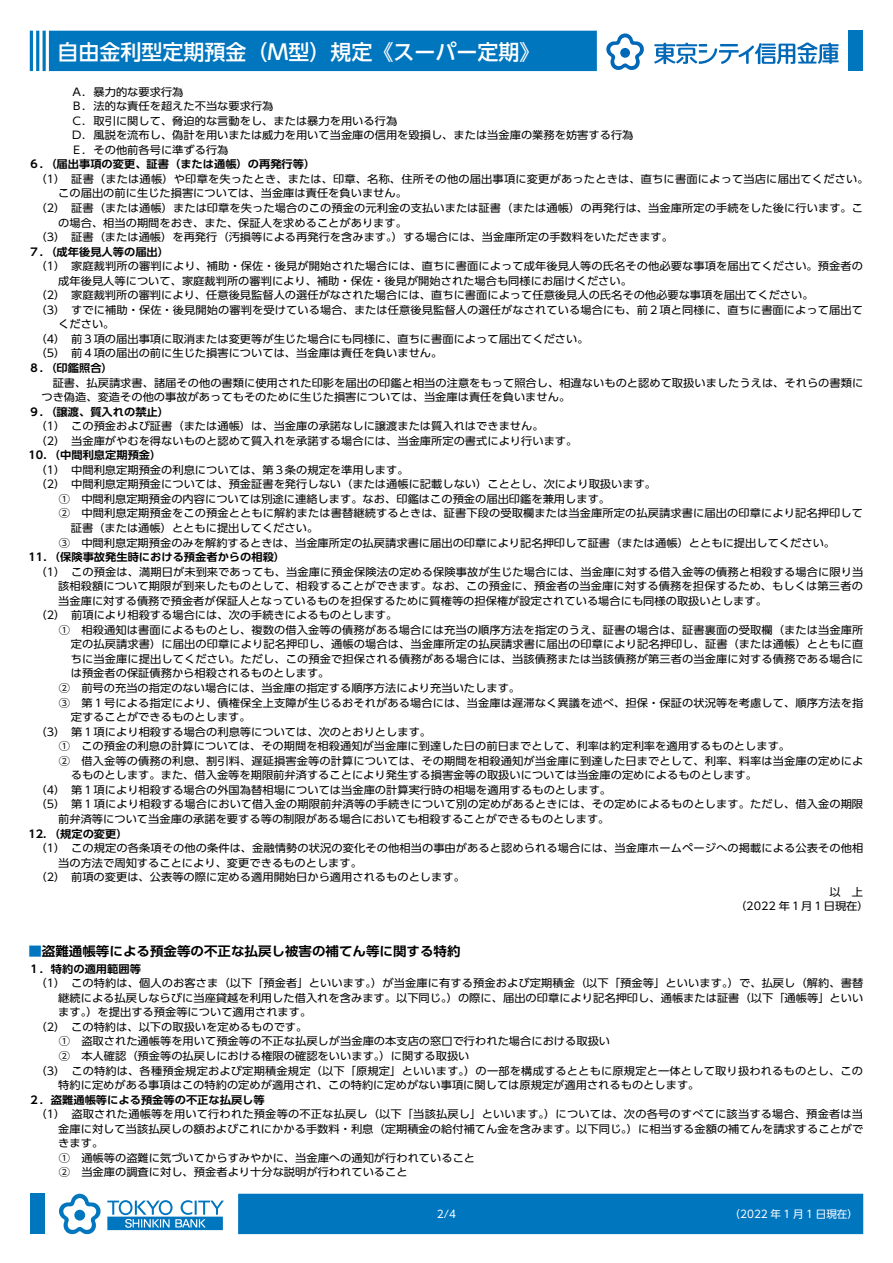
<style>
.page{position:relative;width:893px;height:1263px;background:#fff}
.page>*{position:absolute;margin:0;border:0;box-sizing:border-box;transform-origin:0 0}
.t1{font:500 21px "UD Shin Go Pr 6 N";color:#fff}
.t2{font:700 12.9px "UD Shin Go Pr 6 N De";color:#000;scale:1.05 1}
.t3{font:10.65px/14.5px "UD Shin Go Pr 6 N";color:#000;scale:1.05 1}
.t4{font:700 10.65px "UD Shin Go Pr 6 N De";color:#000;scale:1.05 1}
.t5{font:10.5px "UD Shin Go Pr 6 N";color:#fff}
.s1{color:#0076bf}
</style>
<div class="page">
<div style="left:238px;top:1194px;width:625px;height:40px;background:#0076bf"></div>
<div style="left:30px;top:1194px;width:15px;height:40px;background:#0076bf"></div>
<div style="left:49px;top:31px;width:548px;height:40px;background:#0076bf"></div>
<hr style="left:30px;top:31px;width:3px;height:40px;background:#0076bf">
<hr style="left:36px;top:31px;width:3px;height:40px;background:#0076bf">
<hr style="left:43px;top:31px;width:3px;height:40px;background:#0076bf">
<div style="left:848px;top:31px;width:15px;height:40px;background:#0076bf"></div>
<svg style="left:606px;top:33px;width:38px;height:37px"></svg>
<svg style="left:654px;top:42px;width:185px;height:22px"></svg>
<svg style="left:107px;top:1200px;width:117px;height:30px"></svg>
<svg style="left:59px;top:1194px;width:42px;height:40px"></svg>
<p class="t4" style="left:28px;top:156px;width:23px">６．</p>
<h1 class="t1" style="left:57px;top:35px;width:485px">自由金利型定期預金（Ｍ型）規定《スーパー定期《</h1>
<p class="t3" style="left:71px;top:84px;width:537px">Ａ．暴力的な要求行為<br>Ｂ．法的な責任を超えた不当な要求行為<br>Ｃ．取引に関して、脅迫的な言動をし、または暴力を用いる行為<br>Ｄ．風説を流布し、偽計を用いまたは威力を用いて当金庫の信用を毀損し、または当金庫の業務を妨害する行為<br>Ｅ．その他前各号に準ずる行為</p>
<p class="t4" style="left:45px;top:156px;width:259px">（届出事項の変更、証書（または通帳）の再発行等(</p>
<p class="t3" style="left:36px;top:171px;width:795px">（1）　証書（または通帳）や印章を失ったとき、または、印章、名称、住所その他の届出事項に変更があったときは、直ちに書面によって当店に届出てください。</p>
<p class="t3" style="left:58px;top:186px;width:334px">この届出の前に生じた損害については、当金庫は責任を負いません。</p>
<p class="t3" style="left:36px;top:200px;width:790px">（2）　証書（または通帳）または印章を失った場合のこの預金の元利金の支払いまたは証書（または通帳）の再発行は、当金庫所定の手続をした後に行います。こ</p>
<p class="t3" style="left:58px;top:215px;width:334px">の場合、相当の期間をおき、また、保証人を求めることがあります。</p>
<p class="t3" style="left:36px;top:229px;width:609px">（3）　証書（または通帳）を再発行（汚損等による再発行を含みます。）する場合には、当金庫所定の手数料をいただきます。</p>
<p class="t4" style="left:45px;top:243px;width:119px">（成年後見人等の届出(</p>
<p class="t4" style="left:28px;top:243px;width:23px">７．</p>
<p class="t3" style="left:36px;top:258px;width:790px">（1）　家庭裁判所の審判により、補助・保佐・後見が開始された場合には、直ちに書面によって成年後見人等の氏名その他必要な事項を届出てください。預金者の</p>
<p class="t3" style="left:58px;top:273px;width:548px">成年後見人等について、家庭裁判所の審判により、補助・保佐・後見が開始された場合も同様にお届けください。</p>
<p class="t3" style="left:36px;top:288px;width:743px">（2）　家庭裁判所の審判により、任意後見監督人の選任がなされた場合には、直ちに書面によって任意後見人の氏名その他必要な事項を届出てください。</p>
<p class="t3" style="left:36px;top:302px;width:790px">（3）　すでに補助・保佐・後見開始の審判を受けている場合、または任意後見監督人の選任がなされている場合にも、前２項と同様に、直ちに書面によって届出て</p>
<p class="t3" style="left:58px;top:317px;width:55px">ください。</p>
<p class="t3" style="left:36px;top:331px;width:528px">（4）　前３項の届出事項に取消または変更等が生じた場合にも同様に、直ちに書面によって届出てください。</p>
<p class="t3" style="left:36px;top:346px;width:389px">（5）　前４項の届出の前に生じた損害については、当金庫は責任を負いません。</p>
<p class="t4" style="left:45px;top:359px;width:66px">（印鑑照合(</p>
<p class="t4" style="left:28px;top:359px;width:23px">８．</p>
<p class="t3" style="left:41px;top:375px;width:784px;text-indent:11px">証書、払戻請求書、諸届その他の書類に使用された印影を届出の印鑑と相当の注意をもって照合し、相違ないものと認めて取扱いましたうえは、それらの書類につき偽造、変造その他の事故があってもそのために生じた損害については、当金庫は責任を負いません。</p>
<p class="t4" style="left:45px;top:403px;width:119px">（譲渡、質入れの禁止(</p>
<p class="t4" style="left:28px;top:403px;width:23px">９．</p>
<p class="t3" style="left:36px;top:419px;width:518px">（1）　この預金および証書（または通帳）は、当金庫の承諾なしに譲渡または質入れはできません。<br>（2）　当金庫がやむを得ないものと認めて質入れを承諾する場合には、当金庫所定の書式により行います。</p>
<p class="t4" style="left:49px;top:447px;width:109px">（中間利息定期預金(</p>
<p class="t4" style="left:28px;top:447px;width:26px">10．</p>
<p class="t3" style="left:36px;top:462px;width:357px">（1）　中間利息定期預金の利息については、第３条の規定を準用します。</p>
<p class="t3" style="left:36px;top:477px;width:593px">（2）　中間利息定期預金については、預金証書を発行しない（または通帳に記載しない）こととし、次により取扱います。</p>
<p class="t3" style="left:59px;top:491px;width:526px">①　中間利息定期預金の内容については別途に連絡します。なお、印鑑はこの預金の届出印鑑を兼用します。</p>
<p class="t3" style="left:59px;top:506px;width:767px">②　中間利息定期預金をこの預金とともに解約または書替継続するときは、証書下段の受取欄または当金庫所定の払戻請求書に届出の印章により記名押印して</p>
<p class="t3" style="left:71px;top:520px;width:237px">証書（または通帳）とともに提出してください。</p>
<p class="t3" style="left:59px;top:535px;width:741px">③　中間利息定期預金のみを解約するときは、当金庫所定の払戻請求書に届出の印章により記名押印して証書（または通帳）とともに提出してください。</p>
<p class="t4" style="left:49px;top:548px;width:227px">（保険事故発生時における預金者からの相殺(</p>
<p class="t4" style="left:28px;top:548px;width:26px">11．</p>
<p class="t3" style="left:36px;top:564px;width:790px">（1）　この預金は、満期日が未到来であっても、当金庫に預金保険法の定める保険事故が生じた場合には、当金庫に対する借入金等の債務と相殺する場合に限り当</p>
<p class="t3" style="left:58px;top:579px;width:768px">該相殺額について期限が到来したものとして、相殺することができます。なお、この預金に、預金者の当金庫に対する債務を担保するため、もしくは第三者の</p>
<p class="t3" style="left:58px;top:593px;width:677px">当金庫に対する債務で預金者が保証人となっているものを担保するために質権等の担保権が設定されている場合にも同様の取扱いとします。</p>
<p class="t3" style="left:36px;top:608px;width:346px">（2）　前項により相殺する場合には、次の手続きによるものとします。</p>
<p class="t3" style="left:59px;top:622px;width:768px">①　相殺通知は書面によるものとし、複数の借入金等の債務がある場合には充当の順序方法を指定のうえ、証書の場合は、証書裏面の受取欄（または当金庫所</p>
<p class="t3" style="left:71px;top:637px;width:756px">定の払戻請求書）に届出の印章により記名押印し、通帳の場合は、当金庫所定の払戻請求書に届出の印章により記名押印し、証書（または通帳）とともに直</p>
<p class="t3" style="left:71px;top:651px;width:756px">ちに当金庫に提出してください。ただし、この預金で担保される債務がある場合には、当該債務または当該債務が第三者の当金庫に対する債務である場合に</p>
<p class="t3" style="left:71px;top:666px;width:248px">は預金者の保証債務から相殺されるものとします。</p>
<p class="t3" style="left:59px;top:680px;width:441px">②　前号の充当の指定のない場合には、当金庫の指定する順序方法により充当いたします。</p>
<p class="t3" style="left:59px;top:695px;width:768px">③　第１号による指定により、債権保全上支障が生じるおそれがある場合には、当金庫は遅滞なく異議を述べ、担保・保証の状況等を考慮して、順序方法を指</p>
<p class="t3" style="left:71px;top:709px;width:173px">定することができるものとします。</p>
<p class="t3" style="left:36px;top:724px;width:378px">（3）　第１項により相殺する場合の利息等については、次のとおりとします。</p>
<p class="t3" style="left:59px;top:739px;width:698px">①　この預金の利息の計算については、その期間を相殺通知が当金庫に到達した日の前日までとして、利率は約定利率を適用するものとします。</p>
<p class="t3" style="left:59px;top:753px;width:768px">②　借入金等の債務の利息、割引料、遅延損害金等の計算については、その期間を相殺通知が当金庫に到達した日までとして、利率、料率は当金庫の定めによ</p>
<p class="t3" style="left:71px;top:768px;width:655px">るものとします。また、借入金等を期限前弁済することにより発生する損害金等の取扱いについては当金庫の定めによるものとします。</p>
<p class="t3" style="left:36px;top:782px;width:550px">（4）　第１項により相殺する場合の外国為替相場については当金庫の計算実行時の相場を適用するものとします。</p>
<p class="t3" style="left:36px;top:797px;width:790px">（5）　第１項により相殺する場合において借入金の期限前弁済等の手続きについて別の定めがあるときには、その定めによるものとします。ただし、借入金の期限</p>
<p class="t3" style="left:58px;top:811px;width:526px">前弁済等について当金庫の承諾を要する等の制限がある場合においても相殺することができるものとします。</p>
<p class="t4" style="left:49px;top:825px;width:76px">（規定の変更(</p>
<p class="t4" style="left:28px;top:825px;width:26px">12．</p>
<p class="t3" style="left:36px;top:840px;width:790px">（1）　この規定の各条項その他の条件は、金融情勢の状況の変化その他相当の事由があると認められる場合には、当金庫ホームページへの掲載による公表その他相</p>
<p class="t3" style="left:58px;top:855px;width:291px">当の方法で周知することにより、変更できるものとします。</p>
<p class="t3" style="left:36px;top:869px;width:410px">（2）　前項の変更は、公表等の際に定める適用開始日から適用されるものとします。</p>
<p class="t3" style="left:829px;top:884px;width:34px">以　上</p>
<p class="t3" style="left:735px;top:899px;width:129px">（2022 年１月１日現在(</p>
<p class="t2" style="left:28px;top:940px;width:413px"><span class="s1">■</span>盗難通帳等による預金等の不正な払戻し被害の補てん等に関する特約</p>
<p class="t4" style="left:28px;top:960px;width:109px">１．特約の適用範囲等</p>
<p class="t3" style="left:36px;top:975px;width:790px">（1）　この特約は、個人のお客さま（以下「預金者」といいます｡）が当金庫に有する預金および定期積金（以下「預金等」といいます｡）で、払戻し（解約、書替</p>
<p class="t3" style="left:58px;top:990px;width:768px">継続による払戻しならびに当座貸越を利用した借入れを含みます。以下同じ｡）の際に、届出の印章により記名押印し、通帳または証書（以下「通帳等」といい</p>
<p class="t3" style="left:58px;top:1005px;width:243px">ます｡）を提出する預金等について適用されます。</p>
<p class="t3" style="left:36px;top:1019px;width:260px">（2）　この特約は、以下の取扱いを定めるものです。</p>
<p class="t3" style="left:59px;top:1034px;width:526px">①　盗取された通帳等を用いて預金等の不正な払戻しが当金庫の本支店の窓口で行われた場合における取扱い</p>
<p class="t3" style="left:59px;top:1048px;width:393px">②　本人確認（預金等の払戻しにおける権限の確認をいいます｡）に関する取扱い</p>
<p class="t3" style="left:36px;top:1063px;width:790px">（3）　この特約は、各種預金規定および定期積金規定（以下「原規定」といいます｡）の一部を構成するとともに原規定と一体として取り扱われるものとし、この</p>
<p class="t3" style="left:58px;top:1077px;width:612px">特約に定めがある事項はこの特約の定めが適用され、この特約に定めがない事項に関しては原規定が適用されるものとします。</p>
<p class="t4" style="left:28px;top:1091px;width:226px">２．盗難通帳等による預金等の不正な払戻し等</p>
<p class="t3" style="left:58px;top:1106px;width:768px;text-indent:-23px">（1）　盗取された通帳等を用いて行われた預金等の不正な払戻し（以下「当該払戻し」といいます｡）については、次の各号のすべてに該当する場合、預金者は当金庫に対して当該払戻しの額およびこれにかかる手数料・利息（定期積金の給付補てん金を含みます。以下同じ｡）に相当する金額の補てんを請求することができます。<br>①　通帳等の盗難に気づいてからすみやかに、当金庫への通知が行われていること<br>②　当金庫の調査に対し、預金者より十分な説明が行われていること</p>
<p class="t5" style="left:730px;top:1205px;width:130px">（2022 年 1 月 1 日現在(</p>
<p class="t5" style="left:437px;top:1205px;width:21px">2/4</p>
</div>
